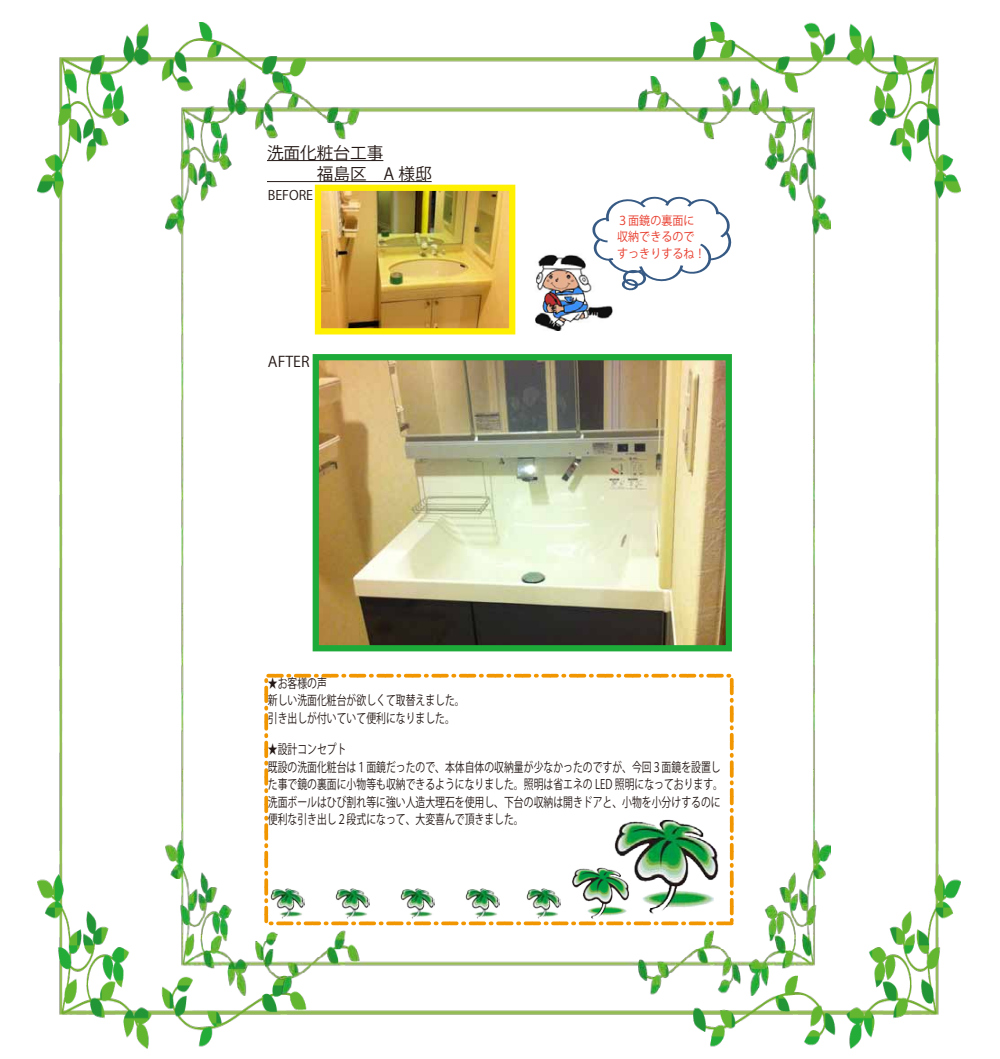
<style>
.page{position:relative;width:1000px;height:1059px;background:#fff}
.page>*{position:absolute;margin:0;border:0;box-sizing:border-box;transform-origin:0 0}
.t1{font:16.62px/21px "Koz Go Pro";color:#231815}
.t2{font:14.75px "Koz Go Pro";color:#231815}
.t3{font:13.12px/17.5px "Koz Go Pro";color:#231815;scale:.75 1}
.t4{font:13.12px "Koz Go Pro";color:#231815}
.t5{font:12.25px/16.6px "Koz Go Pro";color:#e73828;scale:.9 1}
</style>
<div class="page">
<img style="left:38px;top:22px;width:922px;height:1026px">
<img style="left:166px;top:76px;width:664px;height:919px">
<p class="t1" style="left:267px;top:143px;width:166px">洗面化粧台工事<br>　　　福島区　A 様邸</p>
<p class="t4" style="left:268px;top:187px;width:47px">BEFORE</p>
<p class="t2" style="left:268px;top:352px;width:43px">AFTER</p>
<p class="t5" style="left:617px;top:212px;width:100px">３面鏡の裏面に収納できるのですっきりするね！</p>
<p class="t3" style="left:268px;top:674px;width:264px">★お客様の声<br>新しい洗面化粧台が欲しくて取替えました。引き出しが付いていて便利になりました。</p>
<p class="t3" style="left:268px;top:741px;width:608px">★設計コンセプト<br>既設の洗面化粧台は１面鏡だったので、本体自体の収納量が少なかったのですが、今回３面鏡を設置した事で鏡の裏面に小物等も収納できるようになりました。照明は省エネの LED 照明になっております。洗面ボールはひび割れ等に強い人造大理石を使用し、下台の収納は開きドアと、小物を小分けするのに便利な引き出し２段式になって、大変喜んで頂きました。</p>
</div>
